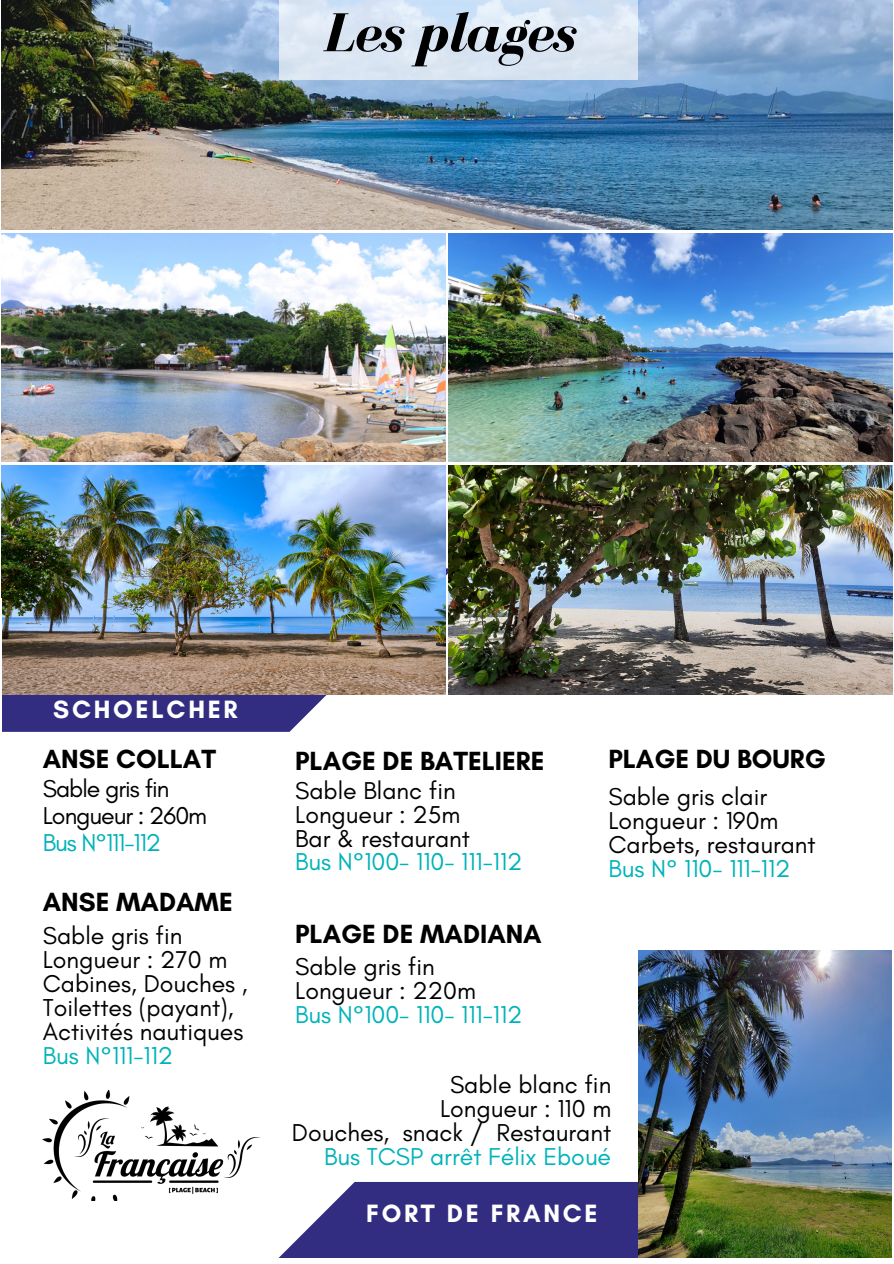
<style>
.page{position:relative;width:894px;height:1264px;background:#fff}
.page>*{position:absolute;margin:0;border:0;box-sizing:border-box;transform-origin:0 0}
.t1{font:italic 700 56.4px "Bodoni FLF";letter-spacing:-.02em;color:#000}
.t2{font:700 26.85px "Glacial Indifference";color:#000}
.t3{font:700 25.5px "Glacial Indifference";letter-spacing:.105em;color:#fff}
.t4{font:24.9px/23.9px "Glacial Indifference";color:#000}
.t5{font:24.9px "Glacial Indifference";color:#00b3b9}
.t6{font:24.9px/27px "Glacial Indifference";letter-spacing:-.04em;color:#000}
.t7{font:24.9px "Glacial Indifference";letter-spacing:-.04em;color:#00b3b9}
</style>
<div class="page">
<svg style="left:2px;top:568px;width:451px;height:164px;fill:#322d80"></svg>
<img style="left:1px;top:0;width:890px;height:230px">
<img style="left:1px;top:233px;width:444px;height:229px">
<img style="left:448px;top:233px;width:443px;height:229px">
<img style="left:1px;top:465px;width:444px;height:229px">
<img style="left:448px;top:465px;width:443px;height:229px">
<img style="left:43px;top:1090px;width:217px;height:110px">
<svg style="left:175px;top:1181px;width:463px;height:77px"></svg>
<img style="left:638px;top:950px;width:253px;height:308px">
<svg style="left:280px;top:0;width:358px;height:80px;background:#d9e5f3"></svg>
<h1 class="t1" style="left:323px;top:3px;width:253px">Les plages</h1>
<p class="t3" style="left:53px;top:693px;width:186px">SCHOELCHER</p>
<p class="t2" style="left:43px;top:742px;width:175px">ANSE COLLAT</p>
<p class="t6" style="left:43px;top:775px;width:166px">Sable gris fin<br>Longueur : 260m</p>
<p class="t7" style="left:43px;top:827px;width:120px">Bus N°111-112</p>
<p class="t2" style="left:43px;top:885px;width:191px">ANSE MADAME</p>
<p class="t4" style="left:43px;top:923px;width:206px">Sable gris fin<br>Longueur : 270 m<br>Cabines, Douches ,<br>Toilettes (payant),<br>Activités nautiques</p>
<p class="t5" style="left:43px;top:1040px;width:132px">Bus N°111-112</p>
<p class="t2" style="left:295px;top:744px;width:251px">PLAGE DE BATELIERE</p>
<p class="t4" style="left:295px;top:778px;width:176px">Sable Blanc fin<br>Longueur : 25m<br>Bar &amp; restaurant</p>
<p class="t5" style="left:295px;top:846px;width:229px">Bus N°100- 110- 111-112</p>
<p class="t2" style="left:295px;top:917px;width:248px">PLAGE DE MADIANA</p>
<p class="t4" style="left:295px;top:954px;width:182px">Sable gris fin<br>Longueur : 220m</p>
<p class="t5" style="left:295px;top:999px;width:229px">Bus N°100- 110- 111-112</p>
<p class="t2" style="left:608px;top:742px;width:219px">PLAGE DU BOURG</p>
<p class="t4" style="left:608px;top:784px;width:209px">Sable gris clair<br>Longueur : 190m<br>Carbets, restaurant</p>
<p class="t5" style="left:608px;top:853px;width:183px">Bus N° 110- 111-112</p>
<p class="t4" style="left:292px;top:1072px;width:321px;text-align:right">Sable blanc fin<br>Longueur : 110 m<br>Douches, snack / Restaurant</p>
<p class="t5" style="left:324px;top:1141px;width:288px">Bus TCSP arrêt Félix Eboué</p>
<p class="t3" style="left:366px;top:1197px;width:233px">FORT DE FRANCE</p>
</div>
